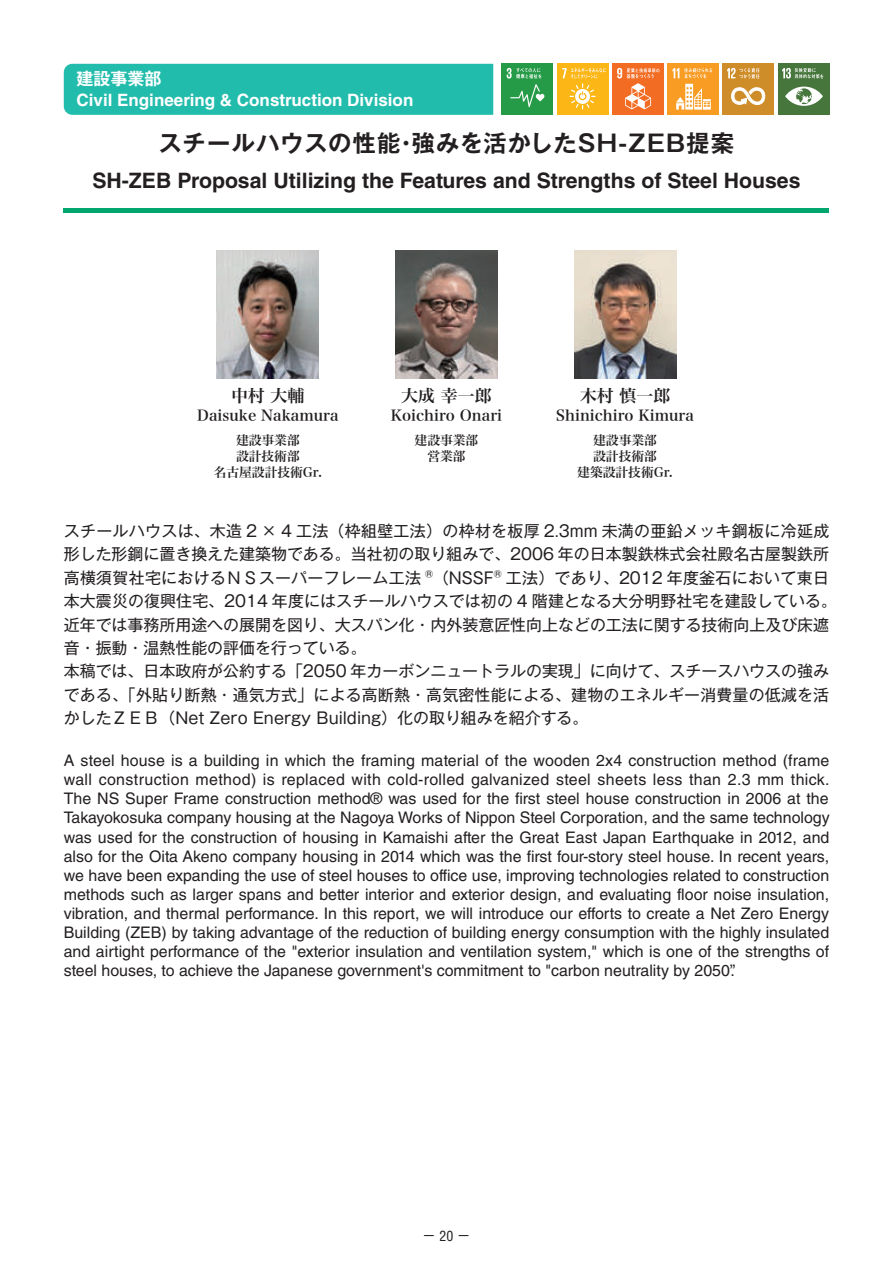
<style>
.page{position:relative;width:893px;height:1263px;background:#fff}
.page>*{position:absolute;margin:0;border:0;box-sizing:border-box;transform-origin:0 0}
.t1{font:700 23.4px "Gothic MB101 Pro De";letter-spacing:.05em;color:#231f20}
.t2{font:700 21.3px "Helvetica LT Std";color:#231f20}
.t3{font:700 16.95px "Helvetica LT Std";color:#fff}
.t4{font:16.95px "Hira Min Pro W6";color:#231f20}
.t5{font:700 16.95px "Gothic MB101 Pro De";color:#fff}
.t6{font:15.9px/19.2px "Helvetica LT Std";color:#231f20;text-align:justify}
.t7{font:15.9px/23.4px "Gothic MB101 Pro";color:#231f20}
.t8{font:14.85px "Hira Min Pro W6";color:#231f20}
.t9{font:13.8px "Shin Go Pro";color:#231f20}
.t10{font:12.75px/15.9px "Hira Min Pro W6";color:#231f20;text-align:center}
.s1{font-family:"Helvetica LT Std";font-stretch:condensed}
</style>
<div class="page">
<div style="left:64px;top:64px;width:429px;height:51px;background:#22bcac"></div>
<div style="left:64px;top:208px;width:765px;height:5px;background:#00a66e"></div>
<img style="left:395px;top:251px;width:102px;height:127px">
<img style="left:217px;top:251px;width:102px;height:127px">
<img style="left:574px;top:251px;width:102px;height:127px">
<div style="left:668px;top:64px;width:51px;height:51px;background:#f89c24"></div>
<svg style="left:676px;top:84px;width:35px;height:26px"></svg>
<svg style="left:672px;top:68px;width:40px;height:10px"></svg>
<div style="left:612px;top:64px;width:51px;height:51px;background:#f36c24"></div>
<svg style="left:617px;top:68px;width:42px;height:41px"></svg>
<div style="left:557px;top:64px;width:51px;height:51px;background:#fcb615"></div>
<svg style="left:562px;top:68px;width:44px;height:41px"></svg>
<div style="left:502px;top:64px;width:51px;height:51px;background:#269b47"></div>
<svg style="left:510px;top:84px;width:34px;height:23px"></svg>
<svg style="left:507px;top:68px;width:35px;height:10px"></svg>
<div style="left:723px;top:64px;width:51px;height:51px;background:#cf8d29"></div>
<svg style="left:731px;top:87px;width:34px;height:18px"></svg>
<svg style="left:727px;top:68px;width:33px;height:11px"></svg>
<div style="left:778px;top:64px;width:51px;height:51px;background:#46763b"></div>
<svg style="left:785px;top:87px;width:38px;height:19px"></svg>
<svg style="left:782px;top:68px;width:41px;height:10px"></svg>
<p class="t5" style="left:77px;top:65px;width:87px">建設事業部</p>
<p class="t3" style="left:77px;top:89px;width:338px">Civil Engineering &amp; Construction Division</p>
<h1 class="t1" style="left:158px;top:124px;width:577px">スチールハウスの性能・強みを活かしたSH-ZEB提案</h1>
<h2 class="t2" style="left:92px;top:167px;width:710px">SH-ZEB Proposal Utilizing the Features and Strengths of Steel Houses</h2>
<p class="t4" style="left:231px;top:381px;width:75px">中村 大輔</p>
<p class="t8" style="left:197px;top:403px;width:143px">Daisuke Nakamura</p>
<p class="t10" style="left:214px;top:431px;width:110px">建設事業部<br>設計技術部<br>名古屋設計技術Gr.</p>
<p class="t4" style="left:401px;top:381px;width:92px">大成 幸一郎</p>
<p class="t8" style="left:391px;top:403px;width:113px">Koichiro Onari</p>
<p class="t10" style="left:415px;top:431px;width:65px">建設事業部営業部</p>
<p class="t4" style="left:580px;top:381px;width:92px">木村 慎一郎</p>
<p class="t8" style="left:556px;top:403px;width:139px">Shinichiro Kimura</p>
<p class="t10" style="left:577px;top:431px;width:97px">建設事業部<br>設計技術部<br>建築設計技術Gr.</p>
<p class="t7" style="left:64px;top:517px;width:775px">スチールハウスは、木造 2 × 4 工法（枠組壁工法）の枠材を板厚 2.3mm 未満の亜鉛メッキ鋼板に冷延成形した形鋼に置き換えた建築物である。当社初の取り組みで、2006 年の日本製鉄株式会社殿名古屋製鉄所高横須賀社宅におけるＮＳスーパーフレーム工法 ®（NSSF®工法）であり、2012 年度釜石において東日本大震災の復興住宅、2014 年度にはスチールハウスでは初の 4 階建となる大分明野社宅を建設している。近年では事務所用途への展開を図り、大スパン化・内外装意匠性向上などの工法に関する技術向上及び床遮音・振動・温熱性能の評価を行っている。<br>本稿では、日本政府が公約する「2050 年カーボンニュートラルの実現」に向けて、スチースハウスの強みである、「外貼り断熱・通気方式」による高断熱・高気密性能による、建物のエネルギー消費量の低減を活かしたＺＥＢ（Net Zero Energy Building）化の取り組みを紹介する。</p>
<p class="t6" style="left:64px;top:751px;width:767px">A steel house is a building in which the framing material of the wooden 2x4 construction method (frame wall construction method) is replaced with cold-rolled galvanized steel sheets less than 2.3 mm thick.<br>The NS Super Frame construction method® was used for the first steel house construction in 2006 at the Takayokosuka company housing at the Nagoya Works of Nippon Steel Corporation, and the same technology was used for the construction of housing in Kamaishi after the Great East Japan Earthquake in 2012, and also for the Oita Akeno company housing in 2014 which was the first four-story steel house. In recent years, we have been expanding the use of steel houses to office use, improving technologies related to construction methods such as larger spans and better interior and exterior design, and evaluating floor noise insulation, vibration, and thermal performance. In this report, we will introduce our efforts to create a Net Zero Energy Building (ZEB) by taking advantage of the reduction of building energy consumption with the highly insulated and airtight performance of the "exterior insulation and ventilation system," which is one of the strengths of steel houses, to achieve the Japanese government's commitment to "carbon neutrality by 2050”.</p>
<p class="t9" style="left:422px;top:1224px;width:50px">−<span class="s1">20</span>−</p>
</div>
